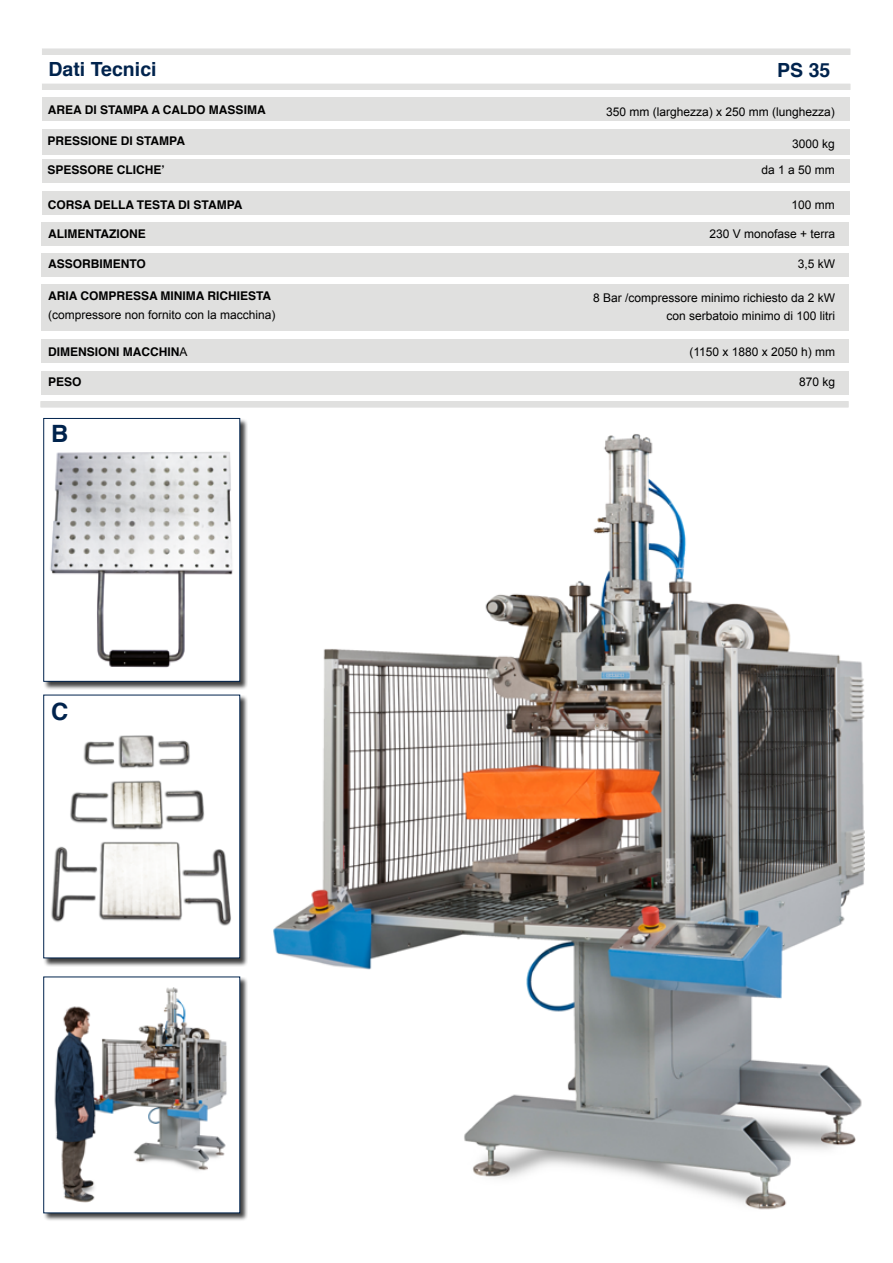
<style>
.page{position:relative;width:893px;height:1263px;background:#fff}
.page>*{position:absolute;margin:0;border:0;box-sizing:border-box;transform-origin:0 0}
.t1{font:700 23.85px "Helvetica";color:#00234d}
.t2{font:700 19.5px "Helvetica";color:#00234d}
.t3{font:12px "Arial";color:#000}
.t4{font:700 12px "Helvetica";color:#000}
.s1{font-family:"Arial";font-weight:400}
</style>
<div class="page">
<img style="left:273px;top:434px;width:591px;height:776px">
<div style="left:43px;top:695px;width:205px;height:271px;background:#000;opacity:.75"></div>
<div style="left:44px;top:695px;width:196px;height:263px;background:#fff"></div>
<img style="left:51px;top:735px;width:180px;height:191px">
<div style="left:43px;top:977px;width:205px;height:244px;background:#000;opacity:.75"></div>
<div style="left:44px;top:977px;width:196px;height:236px;background:#fff"></div>
<img style="left:54px;top:987px;width:173px;height:216px">
<div style="left:43px;top:419px;width:205px;height:271px;background:#000;opacity:.75"></div>
<div style="left:44px;top:418px;width:196px;height:263px;background:#fff"></div>
<img style="left:50px;top:452px;width:183px;height:216px">
<div style="left:43px;top:418px;width:197px;height:264px;border:1px solid #00234d"></div>
<div style="left:42px;top:49px;width:808px;height:6px;background:#e0e0df"></div>
<div style="left:42px;top:84px;width:808px;height:6px;background:#e0e0df"></div>
<div style="left:42px;top:129px;width:808px;height:25px;background:#e0e0df"></div>
<div style="left:42px;top:191px;width:808px;height:24px;background:#e0e0df"></div>
<div style="left:42px;top:98px;width:808px;height:23px;background:#e0e0df"></div>
<div style="left:42px;top:159px;width:808px;height:24px;background:#e0e0df"></div>
<div style="left:41px;top:222px;width:808px;height:23px;background:#e0e0df"></div>
<div style="left:41px;top:253px;width:808px;height:23px;background:#e0e0df"></div>
<div style="left:41px;top:284px;width:808px;height:47px;background:#e0e0df"></div>
<div style="left:41px;top:339px;width:808px;height:24px;background:#e0e0df"></div>
<div style="left:41px;top:371px;width:808px;height:23px;background:#e0e0df"></div>
<div style="left:41px;top:401px;width:807px;height:6px;background:#e0e0df"></div>
<p class="t2" style="left:49px;top:53px;width:110px">Dati Tecnici</p>
<p class="t4" style="left:48px;top:100px;width:219px">AREA DI STAMPA A CALDO MASSIMA</p>
<p class="t4" style="left:47px;top:131px;width:139px">PRESSIONE DI STAMPA</p>
<p class="t4" style="left:47px;top:160px;width:119px">SPESSORE CLICHE’</p>
<p class="t4" style="left:48px;top:195px;width:196px">CORSA DELLA TESTA DI STAMPA</p>
<p class="t4" style="left:48px;top:224px;width:99px">ALIMENTAZIONE</p>
<p class="t4" style="left:48px;top:254px;width:99px">ASSORBIMENTO</p>
<p class="t4" style="left:48px;top:286px;width:225px">ARIA COMPRESSA MINIMA RICHIESTA</p>
<p class="t3" style="left:48px;top:307px;width:229px">(compressore non fornito con la macchina)</p>
<p class="t4" style="left:48px;top:342px;width:141px">DIMENSIONI MACCHIN<span class="s1">A</span></p>
<p class="t4" style="left:48px;top:372px;width:35px">PESO</p>
<p class="t1" style="left:51px;top:414px;width:19px">B</p>
<p class="t1" style="left:51px;top:693px;width:19px">C</p>
<p class="t2" style="left:777px;top:55px;width:55px">PS 35</p>
<p class="t3" style="left:606px;top:104px;width:230px">350 mm (larghezza) x 250 mm (lunghezza)</p>
<p class="t3" style="left:792px;top:136px;width:44px">3000 kg</p>
<p class="t3" style="left:762px;top:162px;width:75px">da 1 a 50 mm</p>
<p class="t3" style="left:792px;top:197px;width:45px">100 mm</p>
<p class="t3" style="left:709px;top:226px;width:127px">230 V monofase + terra</p>
<p class="t3" style="left:798px;top:256px;width:39px">3,5 kW</p>
<p class="t3" style="left:593px;top:290px;width:244px">8 Bar /compressore minimo richiesto da 2 kW</p>
<p class="t3" style="left:666px;top:308px;width:170px">con serbatoio minimo di 100 litri</p>
<p class="t3" style="left:689px;top:344px;width:147px">(1150 x 1880 x 2050 h) mm</p>
<p class="t3" style="left:799px;top:374px;width:38px">870 kg</p>
</div>
